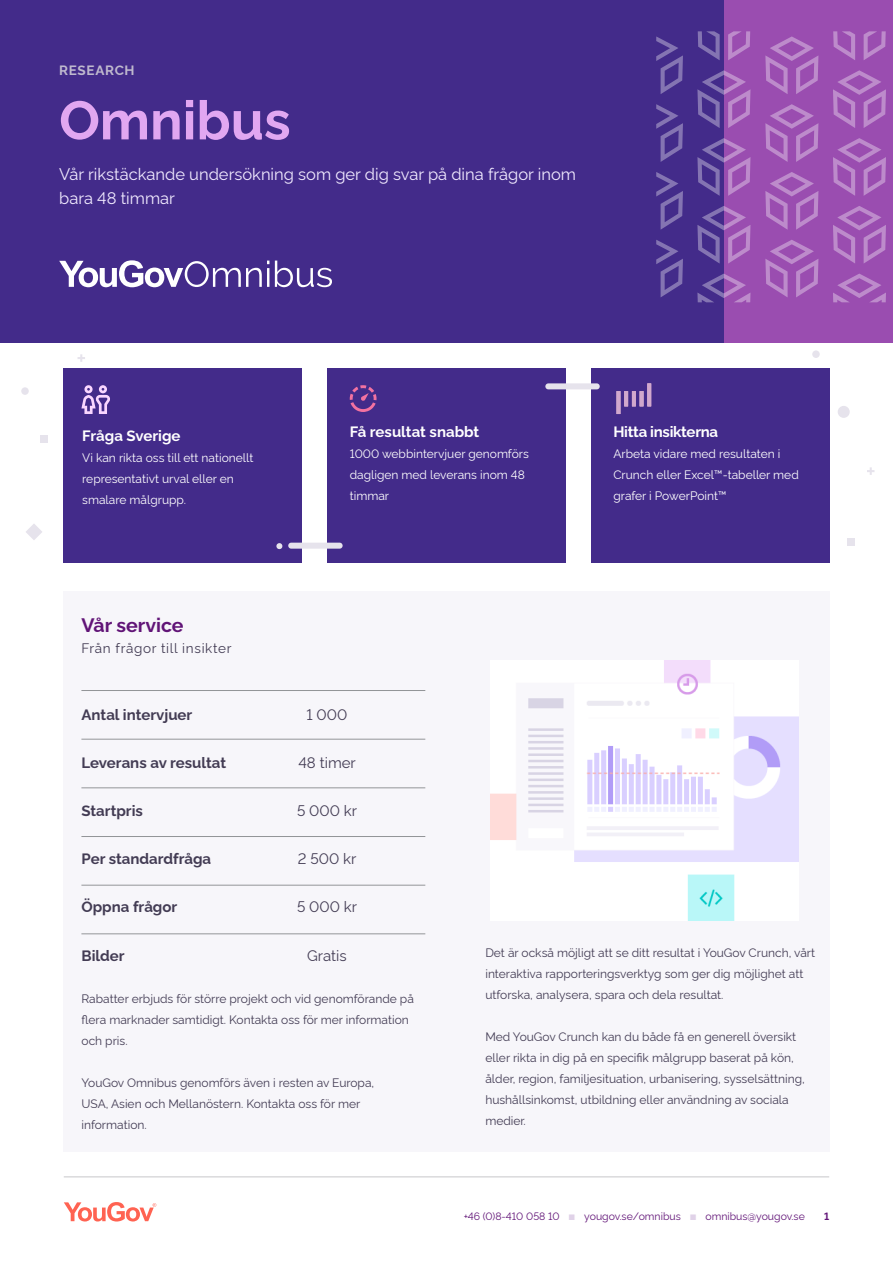
<style>
.page{position:relative;width:893px;height:1263px;background:#fff}
.page>*{position:absolute;margin:0;border:0;box-sizing:border-box;transform-origin:0 0}
.t1{font:700 54px "Rawline";color:#e1a7f1}
.t2{font:700 19.5px "Rawline";color:#611477}
.t3{font:16.5px "Rawline";color:#f1eaff}
.t4{font:700 15px "Rawline";color:#433c54}
.t5{font:700 15px "Rawline";letter-spacing:-.01em;color:#fff}
.t6{font:15px "Rawline";color:#433c54}
.t7{font:13.5px "Rawline";letter-spacing:.05em;color:#433c54}
.t8{font:700 13.5px "Rawline";letter-spacing:.05em;color:#bfb9ce}
.t9{font:12px/21px "Rawline";color:#433c54}
.t10{font:12px/21px "Rawline";color:#fff}
.t11{font:10.5px "Rawline";color:#611477}
.t12{font:700 10.5px "Rawline";color:#611477}
.s1{color:#e0d2e8}
</style>
<div class="page">
<svg style="left:64px;top:1202px;width:92px;height:19px"></svg>
<hr style="left:64px;top:1176px;width:765px;height:1px;background:#c7c8ca">
<div style="left:63px;top:591px;width:767px;height:561px;background:#f7f6fa"></div>
<div style="left:327px;top:368px;width:239px;height:195px;background:#432b8a"></div>
<div style="left:64px;top:368px;width:238px;height:195px;background:#432b8a"></div>
<div style="left:591px;top:368px;width:238px;height:195px;background:#432b8a"></div>
<svg style="left:81px;top:385px;width:29px;height:29px"></svg>
<svg style="left:350px;top:385px;width:27px;height:27px"></svg>
<div style="left:0;top:0;width:893px;height:343px;background:#9a4db0"></div>
<div style="left:0;top:0;width:723px;height:343px;background:#432b8a"></div>
<svg style="left:656px;top:31px;width:230px;height:271px"></svg>
<hr style="left:81px;top:739px;width:344px;height:1px;background:#939598">
<hr style="left:81px;top:787px;width:344px;height:1px;background:#939598">
<hr style="left:81px;top:836px;width:344px;height:1px;background:#939598">
<hr style="left:81px;top:885px;width:344px;height:1px;background:#939598">
<hr style="left:81px;top:933px;width:344px;height:1px;background:#939598">
<div style="left:545px;top:383px;width:55px;height:6px;background:#e6e3ec;border-radius:3px"></div>
<div style="left:288px;top:543px;width:55px;height:6px;background:#e6e3ec;border-radius:3px"></div>
<svg style="left:276px;top:543px;width:7px;height:6px"></svg>
<div style="left:838px;top:406px;width:12px;height:12px;background:#e6e3ec;border-radius:50%"></div>
<div style="left:812px;top:350px;width:8px;height:8px;background:#e6e3ec;border-radius:50%"></div>
<svg style="left:867px;top:467px;width:7px;height:8px"></svg>
<div style="left:847px;top:538px;width:7px;height:8px;background:#e6e3ec"></div>
<div style="left:21px;top:387px;width:8px;height:8px;background:#e6e3ec;border-radius:50%"></div>
<svg style="left:78px;top:354px;width:7px;height:8px"></svg>
<svg style="left:26px;top:524px;width:16px;height:16px"></svg>
<div style="left:40px;top:435px;width:7px;height:7px;background:#e6e3ec"></div>
<hr style="left:81px;top:690px;width:344px;height:1px;background:#939598">
<svg style="left:275px;top:261px;width:57px;height:26px"></svg>
<svg style="left:59px;top:260px;width:210px;height:27px"></svg>
<hr style="left:647px;top:383px;width:4px;height:23px;background:#d1a8cd">
<hr style="left:640px;top:391px;width:3px;height:15px;background:#d1a8cd">
<hr style="left:632px;top:391px;width:4px;height:15px;background:#d1a8cd">
<hr style="left:624px;top:391px;width:4px;height:15px;background:#d1a8cd">
<svg style="left:616px;top:391px;width:4px;height:23px"></svg>
<img style="left:491px;top:660px;width:307px;height:260px">
<p class="t8" style="left:59px;top:59px;width:77px">RESEARCH</p>
<p class="t1" style="left:59px;top:78px;width:233px">Omnibus</p>
<p class="t3" style="left:59px;top:161px;width:518px">Vår rikstäckande undersökning som ger dig svar på dina frågor inom</p>
<p class="t3" style="left:59px;top:185px;width:117px">bara 48 timmar</p>
<p class="t5" style="left:82px;top:424px;width:100px">Fråga Sverige</p>
<p class="t10" style="left:82px;top:446px;width:173px">Vi kan rikta oss till ett nationellt</p>
<p class="t10" style="left:82px;top:467px;width:153px">representativt urval eller en smalare målgrupp.</p>
<p class="t2" style="left:81px;top:610px;width:104px">Vår service</p>
<p class="t7" style="left:81px;top:638px;width:152px">Från frågor till insikter</p>
<p class="t5" style="left:350px;top:420px;width:131px">Få resultat snabbt</p>
<p class="t10" style="left:350px;top:442px;width:181px">1000 webbintervjuer genomförs</p>
<p class="t10" style="left:350px;top:463px;width:177px">dagligen med leverans inom 48 timmar</p>
<p class="t5" style="left:613px;top:420px;width:106px">Hitta insikterna</p>
<p class="t10" style="left:613px;top:442px;width:187px">Arbeta vidare med resultaten i<br>Crunch eller Excel™-tabeller med grafer i PowerPoint™</p>
<p class="t4" style="left:82px;top:703px;width:112px">Antal intervjuer</p>
<p class="t4" style="left:82px;top:751px;width:146px">Leverans av resultat</p>
<p class="t4" style="left:82px;top:799px;width:63px">Startpris</p>
<p class="t4" style="left:82px;top:847px;width:131px">Per standardfråga</p>
<p class="t4" style="left:82px;top:895px;width:97px">Öppna frågor</p>
<p class="t4" style="left:82px;top:943px;width:45px">Bilder</p>
<p class="t6" style="left:307px;top:703px;width:42px">1 000</p>
<p class="t6" style="left:298px;top:751px;width:59px">48 timer</p>
<p class="t6" style="left:297px;top:799px;width:61px">5 000 kr</p>
<p class="t6" style="left:298px;top:847px;width:60px">2 500 kr</p>
<p class="t6" style="left:297px;top:895px;width:61px">5 000 kr</p>
<p class="t6" style="left:307px;top:943px;width:41px">Gratis</p>
<p class="t9" style="left:82px;top:987px;width:334px">Rabatter erbjuds för större projekt och vid genomförande på flera marknader samtidigt. Kontakta oss för mer information och pris.</p>
<p class="t9" style="left:82px;top:1071px;width:294px">YouGov Omnibus genomförs även i resten av Europa,</p>
<p class="t9" style="left:82px;top:1092px;width:280px">USA, Asien och Mellanöstern. Kontakta oss för mer information.</p>
<p class="t9" style="left:485px;top:940px;width:331px">Det är också möjligt att se ditt resultat i YouGov Crunch, vårt</p>
<p class="t9" style="left:485px;top:961px;width:320px">interaktiva rapporteringsverktyg som ger dig möjlighet att utforska, analysera, spara och dela resultat.</p>
<p class="t9" style="left:485px;top:1024px;width:321px">Med YouGov Crunch kan du både få en generell översikt eller rikta in dig på en specifik målgrupp baserat på kön, ålder, region, familjesituation, urbanisering, sysselsättning, hushållsinkomst, utbildning eller användning av sociala medier.</p>
<p class="t11" style="left:464px;top:1208px;width:342px">+46 (0)8-410 058 10 <span class="s1">◼</span> yougov.se/omnibus <span class="s1">◼</span> omnibus@yougov.se</p>
<p class="t12" style="left:824px;top:1208px;width:7px">1</p>
</div>
